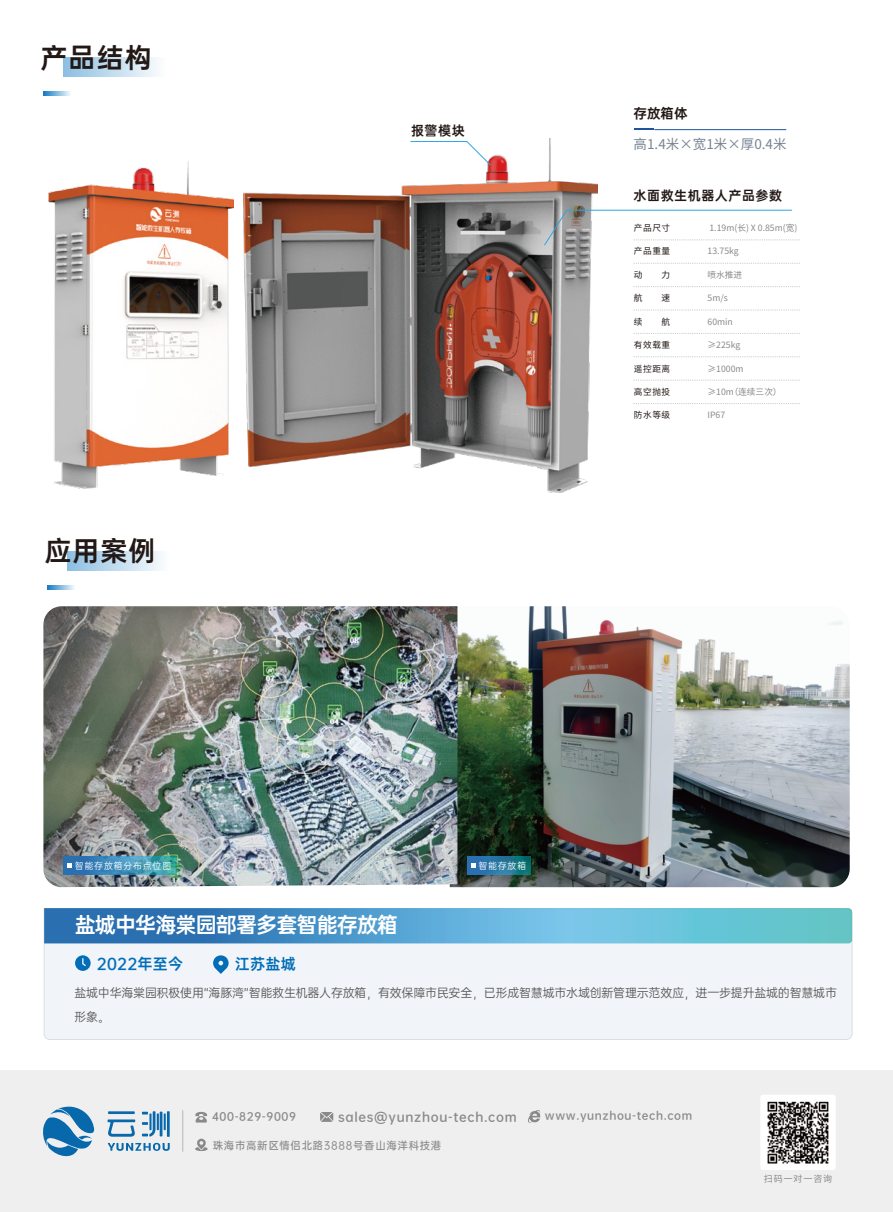
<style>
.page{position:relative;width:893px;height:1212px;background:#fff}
.page>*{position:absolute;margin:0;border:0;box-sizing:border-box;transform-origin:0 0}
.t1{font:27px "OPPO Sans B";letter-spacing:.04em;color:#221815}
.t2{font:21px "OPPO Sans B";letter-spacing:-.04em;color:#fff}
.t3{font:15px "OPPO Sans B";letter-spacing:.02em;color:#036eb8}
.t4{font:13.5px "Source Han Sans CN";color:#788493}
.t5{font:13.5px "OPPO Sans B";color:#221815}
.t6{font:13.05px "OPPO Sans B";letter-spacing:.04em;color:#221815}
.t7{font:12px/23.7px "OPPO Sans R";letter-spacing:-.02em;color:#595757}
.t8{font:12px "OPPO Sans B";letter-spacing:.06em;color:#898989}
.t9{font:10.5px "OPPO Sans B";letter-spacing:.06em;color:#898989}
.t10{font:10.5px "OPPO Sans M";letter-spacing:.06em;color:#898989}
.t11{font:9px "OPPO Sans R";letter-spacing:.08em;color:#fff}
.t12{font:9px "Source Han Sans CN";letter-spacing:.1em;color:#898989}
.t13{font:8.7px "Source Han Sans CN";color:#898989}
.t14{font:8.7px "Source Han Sans CN";letter-spacing:.055em;color:#221815}
</style>
<div class="page">
<img style="left:457px;top:606px;width:393px;height:281px">
<img style="left:43px;top:606px;width:414px;height:281px">
<hr style="left:634px;top:128px;width:20px;height:2px;background:#1f559e">
<hr style="left:654px;top:129px;width:132px;height:1px;background:#1f559e">
<div style="left:0;top:1070px;width:893px;height:142px;background:#efefef"></div>
<svg style="left:43px;top:1106px;width:51px;height:51px"></svg>
<svg style="left:108px;top:1119px;width:27px;height:18px"></svg>
<hr style="left:108px;top:1111px;width:27px;height:3px;background:#0768ac">
<svg style="left:142px;top:1111px;width:24px;height:26px"></svg>
<hr style="left:167px;top:1111px;width:3px;height:26px;background:#0768ac">
<svg style="left:108px;top:1143px;width:62px;height:8px"></svg>
<svg style="left:195px;top:1112px;width:12px;height:10px"></svg>
<svg style="left:320px;top:1112px;width:13px;height:10px"></svg>
<svg style="left:528px;top:1110px;width:12px;height:13px"></svg>
<svg style="left:195px;top:1138px;width:13px;height:13px"></svg>
<hr style="left:182px;top:1110px;width:1px;height:42px;background:#b5b6b6">
<div style="left:760px;top:1095px;width:76px;height:75px;background:#fff;border-radius:3px"></div>
<img style="left:767px;top:1101px;width:62px;height:63px">
<img style="left:49px;top:161px;width:184px;height:327px">
<img style="left:244px;top:139px;width:353px;height:353px">
<svg style="left:543px;top:209px;width:257px;height:37px"></svg>
<svg style="left:634px;top:263px;width:166px;height:1px"></svg>
<svg style="left:634px;top:286px;width:166px;height:1px"></svg>
<svg style="left:634px;top:310px;width:166px;height:1px"></svg>
<svg style="left:634px;top:333px;width:166px;height:1px"></svg>
<svg style="left:634px;top:356px;width:166px;height:1px"></svg>
<svg style="left:634px;top:380px;width:166px;height:1px"></svg>
<svg style="left:634px;top:403px;width:166px;height:1px"></svg>
<div style="left:63px;top:58px;width:103px;height:19px;background:linear-gradient(to right,#8bbee1,#fefefe)"></div>
<svg style="left:44px;top:92px;width:26px;height:4px"></svg>
<svg style="left:410px;top:141px;width:82px;height:25px"></svg>
<div style="left:67px;top:551px;width:102px;height:19px;background:linear-gradient(to right,#8bbfe1,#fcfdfe)"></div>
<svg style="left:48px;top:585px;width:26px;height:4px"></svg>
<div style="left:44px;top:943px;width:808px;height:97px;background:#f1f5fa"></div>
<svg style="left:44px;top:908px;width:808px;height:35px;background:#53a3cc"></svg>
<svg style="left:75px;top:955px;width:16px;height:16px"></svg>
<svg style="left:213px;top:954px;width:16px;height:20px"></svg>
<svg style="left:64px;top:856px;width:112px;height:19px;background:#3b8eb4"></svg>
<svg style="left:68px;top:863px;width:4px;height:5px"></svg>
<svg style="left:467px;top:856px;width:63px;height:19px"></svg>
<svg style="left:471px;top:863px;width:4px;height:5px"></svg>
<h1 class="t1" style="left:41px;top:35px;width:113px">产品结构</h1>
<h1 class="t1" style="left:44px;top:528px;width:113px">应用案例</h1>
<p class="t6" style="left:411px;top:119px;width:55px">报警模块</p>
<p class="t5" style="left:634px;top:102px;width:55px">存放箱体</p>
<p class="t4" style="left:634px;top:136px;width:154px">高1.4米×宽1米×厚0.4米</p>
<p class="t6" style="left:634px;top:185px;width:150px">水面救生机器人产品参数</p>
<p class="t14" style="left:634px;top:223px;width:38px">产品尺寸</p>
<p class="t14" style="left:634px;top:246px;width:38px">产品重量</p>
<p class="t14" style="left:634px;top:270px;width:10px">动</p>
<p class="t14" style="left:661px;top:270px;width:10px">力</p>
<p class="t14" style="left:634px;top:293px;width:10px">航</p>
<p class="t14" style="left:661px;top:293px;width:10px">速</p>
<p class="t14" style="left:634px;top:317px;width:10px">续</p>
<p class="t14" style="left:661px;top:317px;width:10px">航</p>
<p class="t14" style="left:634px;top:340px;width:38px">有效载重</p>
<p class="t14" style="left:634px;top:363px;width:38px">遥控距离</p>
<p class="t14" style="left:634px;top:387px;width:38px">高空抛投</p>
<p class="t14" style="left:634px;top:410px;width:38px">防水等级</p>
<p class="t13" style="left:709px;top:223px;width:89px">1.19m(长) X 0.85m(宽)</p>
<p class="t13" style="left:707px;top:246px;width:33px">13.75kg</p>
<p class="t13" style="left:707px;top:270px;width:36px">喷水推进</p>
<p class="t13" style="left:707px;top:293px;width:22px">5m/s</p>
<p class="t13" style="left:707px;top:317px;width:27px">60min</p>
<p class="t13" style="left:707px;top:340px;width:34px">≥225kg</p>
<p class="t13" style="left:707px;top:363px;width:38px">≥1000m</p>
<p class="t13" style="left:707px;top:387px;width:75px">≥10m（连续三次）</p>
<p class="t13" style="left:707px;top:410px;width:19px">IP67</p>
<p class="t11" style="left:75px;top:858px;width:98px">智能存放箱分布点位图</p>
<p class="t11" style="left:478px;top:858px;width:49px">智能存放箱</p>
<h2 class="t2" style="left:74px;top:893px;width:224px">陕西南沟门水库地形测绘</h2>
<h2 class="t2" style="left:75px;top:907px;width:325px">盐城中华海棠园部署多套智能存放箱</h2>
<p class="t3" style="left:97px;top:951px;width:88px">2022年至今</p>
<p class="t3" style="left:235px;top:951px;width:62px">江苏盐城</p>
<p class="t7" style="left:74px;top:980px;width:764px">盐城中华海棠园积极使用“海豚湾”智能救生机器人存放箱，有效保障市民安全，已形成智慧城市水域创新管理示范效应，进一步提升盐城的智慧城市形象。</p>
<p class="t9" style="left:212px;top:1107px;width:85px">400-829-9009</p>
<p class="t8" style="left:338px;top:1106px;width:180px">sales@yunzhou-tech.com</p>
<p class="t9" style="left:545px;top:1106px;width:149px">www.yunzhou-tech.com</p>
<p class="t10" style="left:213px;top:1136px;width:230px">珠海市高新区情侣北路3888号香山海洋科技港</p>
<p class="t12" style="left:764px;top:1174px;width:70px">扫码一对一咨询</p>
</div>
